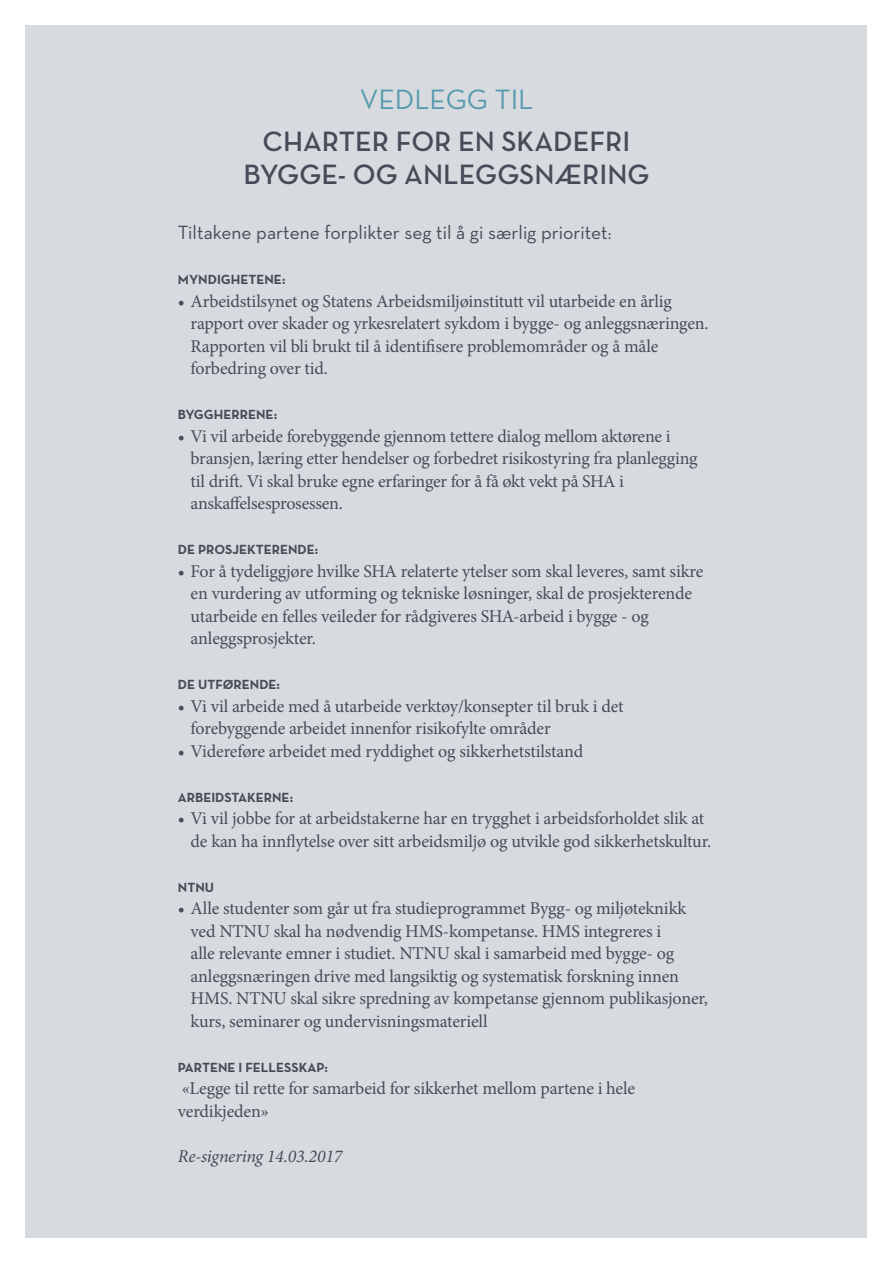
<style>
.page{position:relative;width:893px;height:1263px;background:#fff}
.page>*{position:absolute;margin:0;border:0;box-sizing:border-box;transform-origin:0 0}
.t1{font:28.5px/33px "Neutra Text Demi Alt";color:#454c58;text-align:center}
.t2{font:28.5px "Neutra Text";color:#569aae}
.t3{font:19.5px "Neutra Text";color:#454c58}
.t4{font:18px/22.5px "Minion Pro";letter-spacing:-.01em;color:#454c58}
.t5{font:italic 18px "Minion Pro";letter-spacing:-.01em;color:#454c58}
.t6{font:700 13.5px "Neutra Text";color:#454c58}
.s1{font-size:18px}
</style>
<div class="page">
<div style="left:26px;top:26px;width:841px;height:1212px;background:#d7dadf"></div>
<p class="t2" style="left:360px;top:82px;width:175px">VEDLEGG TIL</p>
<p class="t1" style="left:243px;top:124px;width:408px">CHARTER FOR EN SKADEFRI<br>BYGGE- OG ANLEGGSNÆRING</p>
<p class="t3" style="left:178px;top:221px;width:435px">Tiltakene partene forplikter seg til å gi særlig prioritet<span class="s1">:</span></p>
<p class="t6" style="left:178px;top:271px;width:109px">MYNDIGHETENE:</p>
<p class="t4" style="left:191px;top:290px;width:519px;text-indent:-13px">• Arbeidstilsynet og Statens Arbeidsmiljøinstitutt vil utarbeide en årlig rapport over skader og yrkesrelatert sykdom i bygge- og anleggsnæringen.<br>Rapporten vil bli brukt til å identifisere problemområder og å måle forbedring over tid.</p>
<p class="t6" style="left:178px;top:406px;width:101px">BYGGHERRENE:</p>
<p class="t4" style="left:191px;top:425px;width:508px;text-indent:-13px">• Vi vil arbeide forebyggende gjennom tettere dialog mellom aktørene i bransjen, læring etter hendelser og forbedret risikostyring fra planlegging til drift. Vi skal bruke egne erfaringer for å få økt vekt på SHA i anskaffelsesprosessen.</p>
<p class="t6" style="left:178px;top:541px;width:142px">DE PROSJEKTERENDE:</p>
<p class="t4" style="left:191px;top:560px;width:514px;text-indent:-13px">• For å tydeliggjøre hvilke SHA relaterte ytelser som skal leveres, samt sikre en vurdering av utforming og tekniske løsninger, skal de prosjekterende utarbeide en felles veileder for rådgiveres SHA-arbeid i bygge - og anleggsprosjekter.</p>
<p class="t6" style="left:178px;top:676px;width:104px">DE UTFØRENDE:</p>
<p class="t4" style="left:191px;top:695px;width:434px;text-indent:-13px">• Vi vil arbeide med å utarbeide verktøy/konsepter til bruk i det forebyggende arbeidet innenfor risikofylte områder</p>
<p class="t4" style="left:178px;top:740px;width:407px">• Videreføre arbeidet med ryddighet og sikkerhetstilstand</p>
<p class="t6" style="left:178px;top:788px;width:117px">ARBEIDSTAKERNE:</p>
<p class="t4" style="left:191px;top:807px;width:522px;text-indent:-13px">• Vi vil jobbe for at arbeidstakerne har en trygghet i arbeidsforholdet slik at de kan ha innflytelse over sitt arbeidsmiljø og utvikle god sikkerhetskultur.</p>
<p class="t6" style="left:178px;top:878px;width:38px">NTNU</p>
<p class="t4" style="left:191px;top:897px;width:519px;text-indent:-13px">• Alle studenter som går ut fra studieprogrammet Bygg- og miljøteknikk ved NTNU skal ha nødvendig HMS-kompetanse. HMS integreres i<br>alle relevante emner i studiet. NTNU skal i samarbeid med bygge- og anleggsnæringen drive med langsiktig og systematisk forskning innen HMS. NTNU skal sikre spredning av kompetanse gjennom publikasjoner, kurs, seminarer og undervisningsmateriell</p>
<p class="t6" style="left:178px;top:1058px;width:152px">PARTENE I FELLESSKAP:</p>
<p class="t4" style="left:178px;top:1077px;width:459px">«Legge til rette for samarbeid for sikkerhet mellom partene i hele verdikjeden»</p>
<p class="t5" style="left:178px;top:1143px;width:166px">Re-signering 14.03.2017</p>
</div>
